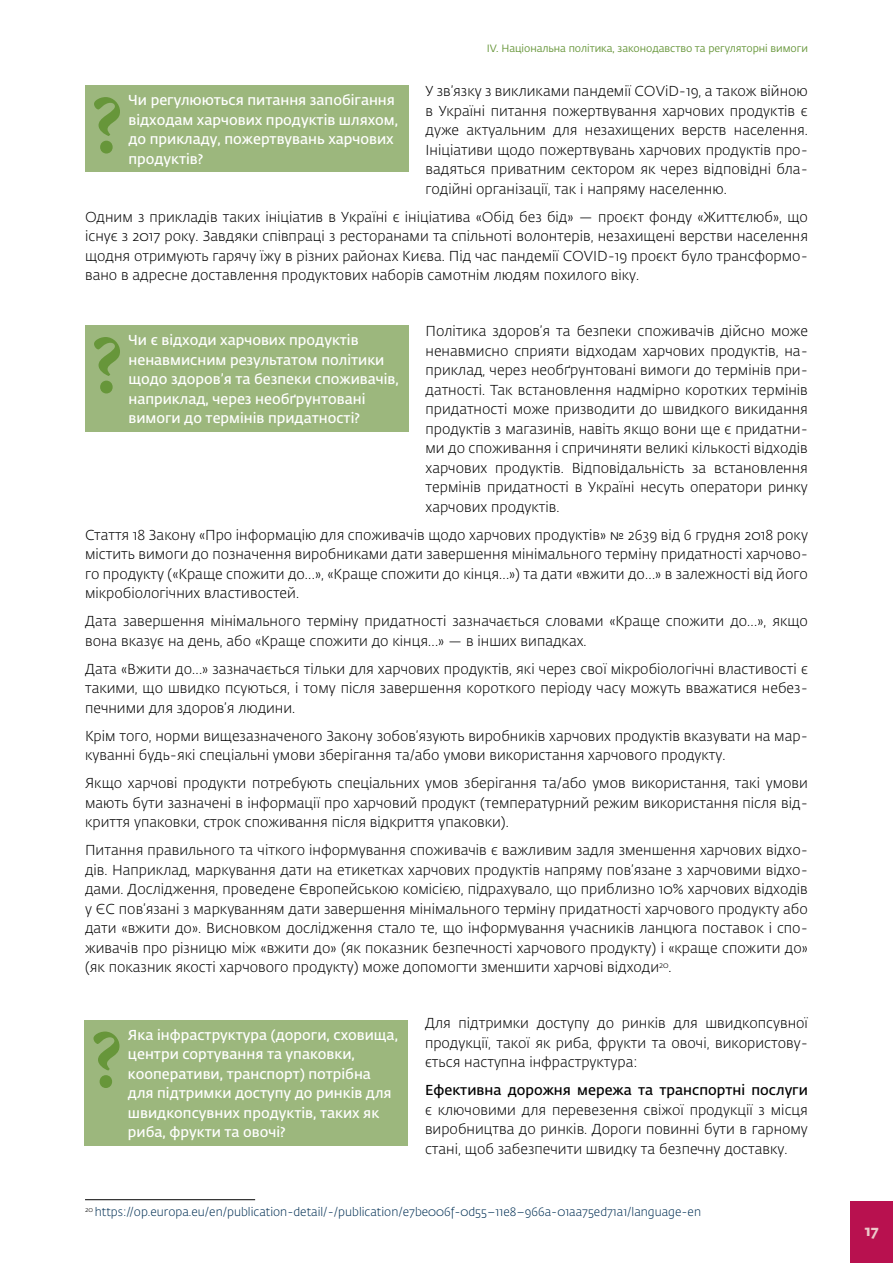
<style>
.page{position:relative;width:893px;height:1263px;background:#fff}
.page>*{position:absolute;margin:0;border:0;box-sizing:border-box;transform-origin:0 0}
.txt{font:700 83.55px "Minion 3 Subhead";color:#67963a}
.t1{font:700 15px "Fedra Sans Pro";color:#ecc9ca}
.txt-2{font:300 14.25px/19.5px "Fedra Sans Pro";color:#000;text-align:justify}
.txt-3{font:600 14.25px/19.5px "Fedra Sans Pro";color:#fff}
.snoska{font:300 12px "Fedra Sans Pro";color:#002f54}
.t2{font:10.5px "Fedra Sans Pro";letter-spacing:-.005em;color:#67963a}
.s1{font-weight:600}
</style>
<div class="page">
<div style="left:850px;top:1201px;width:43px;height:62px;background:#b8114f"></div>
<hr style="left:85px;top:1199px;width:170px;height:1px;background:#000">
<div style="left:85px;top:325px;width:324px;height:107px;background:#9cb77d"></div>
<div style="left:85px;top:1020px;width:323px;height:125px;background:#9cb77d"></div>
<div style="left:85px;top:85px;width:324px;height:87px;background:#9cb77d"></div>
<p class="t2" style="left:487px;top:41px;width:323px">IV. Національна політика, законодавство та регуляторні вимоги</p>
<p class="txt-2" style="left:426px;top:81px;width:384px">У зв’язку з викликами пандемії COViD‑19, а також війною в Україні питання пожертвування харчових продуктів є дуже актуальним для незахищених верств населення.<br>Ініціативи щодо пожертвувань харчових продуктів про&shy;вадяться приватним сектором як через відповідні бла&shy;годійні організації, так і напряму населенню.</p>
<p class="txt-2" style="left:85px;top:207px;width:724px">Одним з прикладів таких ініціатив в Україні є ініціатива «Обід без бід» — проєкт фонду «Життєлюб», що існує з 2017 року. Завдяки співпраці з ресторанами та спільноті волонтерів, незахищені верстви населення щодня отримують гарячу їжу в різних районах Києва. Під час пандемії COVID‑19 проєкт було трансформо&shy;вано в адресне доставлення продуктових наборів самотнім людям похилого віку.</p>
<p class="txt-3" style="left:128px;top:90px;width:271px">Чи регулюються питання запобігання відходам харчових продуктів шляхом, до прикладу, пожертвувань харчових</p>
<p class="txt" style="left:88px;top:67px;width:36px">?</p>
<p class="txt-3" style="left:128px;top:148px;width:77px">продуктів?</p>
<p class="txt-2" style="left:426px;top:321px;width:384px">Політика здоров’я та безпеки споживачів дійсно може ненавмисно сприяти відходам харчових продуктів, на&shy;приклад, через необґрунтовані вимоги до термінів при&shy;датності. Так встановлення надмірно коротких термінів придатності може призводити до швидкого викидання продуктів з магазинів, навіть якщо вони ще є придатни&shy;ми до споживання і спричиняти великі кількості відходів харчових продуктів. Відповідальність за встановлення термінів придатності в Україні несуть оператори ринку харчових продуктів.</p>
<p class="txt-2" style="left:85px;top:525px;width:724px">Стаття 18 Закону «Про інформацію для споживачів щодо харчових продуктів» № 2639 від 6 грудня 2018 року містить вимоги до позначення виробниками дати завершення мінімального терміну придатності харчово&shy;го продукту («Краще спожити до…», «Краще спожити до кінця…») та дати «вжити до…» в залежності від його мікробіологічних властивостей.</p>
<p class="txt-2" style="left:85px;top:611px;width:724px">Дата завершення мінімального терміну придатності зазначається словами «Краще спожити до…», якщо вона вказує на день, або «Краще спожити до кінця…» — в інших випадках.</p>
<p class="txt-2" style="left:85px;top:659px;width:724px">Дата «Вжити до…» зазначається тільки для харчових продуктів, які через свої мікробіологічні властивості є такими, що швидко псуються, і тому після завершення короткого періоду часу можуть вважатися небез&shy;печними для здоров’я людини.</p>
<p class="txt-2" style="left:85px;top:726px;width:724px">Крім того, норми вищезазначеного Закону зобов’язують виробників харчових продуктів вказувати на мар&shy;куванні будь-які спеціальні умови зберігання та/або умови використання харчового продукту.</p>
<p class="txt-2" style="left:85px;top:773px;width:724px">Якщо харчові продукти потребують спеціальних умов зберігання та/або умов використання, такі умови мають бути зазначені в інформації про харчовий продукт (температурний режим використання після від&shy;криття упаковки, строк споживання після відкриття упаковки).</p>
<p class="txt-2" style="left:85px;top:840px;width:724px">Питання правильного та чіткого інформування споживачів є важливим задля зменшення харчових відхо&shy;дів. Наприклад, маркування дати на етикетках харчових продуктів напряму пов’язане з харчовими відхо&shy;дами. Дослідження, проведене Європейською комісією, підрахувало, що приблизно 10% харчових відходів у ЄС пов’язані з маркуванням дати завершення мінімального терміну придатності харчового продукту або дати «вжити до». Висновком дослідження стало те, що інформування учасників ланцюга поставок і спо&shy;живачів про різницю між «вжити до» (як показник безпечності харчового продукту) і «краще спожити до» (як показник якості харчового продукту) може допомогти зменшити харчові відходи<sup>20</sup>.</p>
<p class="txt-3" style="left:128px;top:330px;width:272px">Чи є відходи харчових продуктів ненавмисним результатом політики щодо здоров’я та безпеки споживачів, наприклад, через необґрунтовані вимоги до термінів придатності?</p>
<p class="txt" style="left:88px;top:307px;width:36px">?</p>
<p class="txt" style="left:88px;top:1002px;width:36px">?</p>
<p class="txt-3" style="left:128px;top:1024px;width:272px">Яка інфраструктура (дороги, сховища, центри сортування та упаковки, кооперативи, транспорт) потрібна для підтримки доступу до ринків для швидкопсувних продуктів, таких як риба, фрукти та овочі?</p>
<p class="txt-2" style="left:425px;top:1013px;width:384px">Для підтримки доступу до ринків для швидкопсувної продукції, такої як риба, фрукти та овочі, використову&shy;ється наступна інфраструктура:</p>
<p class="txt-2" style="left:425px;top:1080px;width:384px"><span class="s1">Ефективна дорожня мережа та транспортні послуги </span>є ключовими для перевезення свіжої продукції з місця виробництва до ринків. Дороги повинні бути в гарному стані, щоб забезпечити швидку та безпечну доставку.</p>
<p class="snoska" style="left:85px;top:1204px;width:617px"><sup>20</sup> https://op.europa.eu/en/publication-detail/-/publication/e7be006f‑0d55–11e8–966a‑01aa75ed71a1/language-en</p>
<p class="t1" style="left:865px;top:1219px;width:15px">17</p>
</div>
